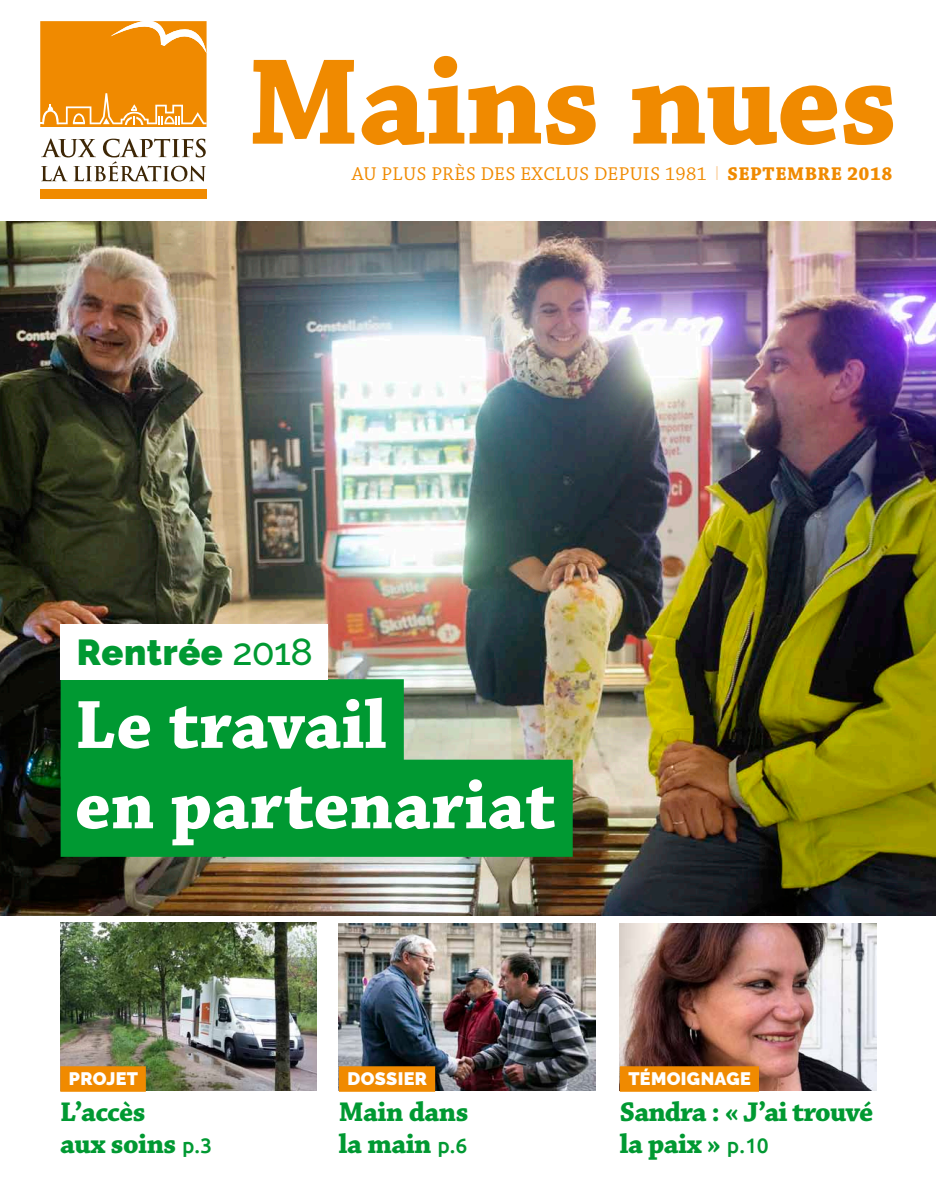
<style>
.page{position:relative;width:936px;height:1191px;background:#fff}
.page>*{position:absolute;margin:0;border:0;box-sizing:border-box;transform-origin:0 0}
.t1{font:700 129px "Chaparral Pro";letter-spacing:-.01em;color:#f08a00}
.t2{font:700 72px/80.4px "Chaparral Pro";color:#fff}
.t3{font:900 36px "Raleway";color:#009932}
.t4{font:700 28.5px/31.5px "Chaparral Pro";letter-spacing:-.02em;color:#009932}
.t5{font:19.5px "Chaparral Pro";letter-spacing:.02em;color:#f08a00}
.t6{font:900 18px "Raleway";letter-spacing:.02em;color:#fff}
.s1{font-family:"Raleway";font-weight:300;color:#fac78b}
.s2{font-weight:700}
.s3{font-weight:500;font-size:37.5px}
.s4{font-family:"Ubuntu";font-weight:500;font-size:21px}
</style>
<div class="page">
<img style="left:0;top:222px;width:935px;height:693px">
<img style="left:60px;top:922px;width:257px;height:168px">
<img style="left:339px;top:923px;width:256px;height:167px">
<img style="left:619px;top:923px;width:257px;height:167px">
<div style="left:60px;top:1066px;width:86px;height:25px;background:#f08a00"></div>
<div style="left:339px;top:1066px;width:96px;height:25px;background:#f08a00"></div>
<div style="left:619px;top:1066px;width:140px;height:25px;background:#f08a00"></div>
<div style="left:61px;top:679px;width:343px;height:97px;background:#009932"></div>
<div style="left:61px;top:759px;width:511px;height:98px;background:#009932"></div>
<div style="left:61px;top:624px;width:267px;height:55px;background:#fff"></div>
<svg style="left:40px;top:21px;width:167px;height:178px"></svg>
<h1 class="t1" style="left:247px;top:27px;width:651px">Mains nues</h1>
<p class="t5" style="left:352px;top:163px;width:542px">AU PLUS PRÈS DES EXCLUS DEPUIS 1981 <span class="s1">I</span> <span class="s2">septembre 2018</span></p>
<p class="t3" style="left:77px;top:631px;width:237px">RENTRÉE <span class="s3">2018</span></p>
<h2 class="t2" style="left:75px;top:687px;width:482px">Le travail<br>en partenariat</h2>
<p class="t6" style="left:69px;top:1068px;width:71px">PROJET</p>
<p class="t4" style="left:60px;top:1097px;width:153px">L’accès<br>aux soins <span class="s4">p.3</span></p>
<p class="t6" style="left:347px;top:1068px;width:81px">DOSSIER</p>
<p class="t4" style="left:339px;top:1097px;width:131px">Main dans la main <span class="s4">p.6</span></p>
<p class="t6" style="left:628px;top:1068px;width:124px">TÉMOIGNAGE</p>
<p class="t4" style="left:619px;top:1097px;width:255px">Sandra : « J’ai trouvé la paix » <span class="s4">p.10</span></p>
</div>
